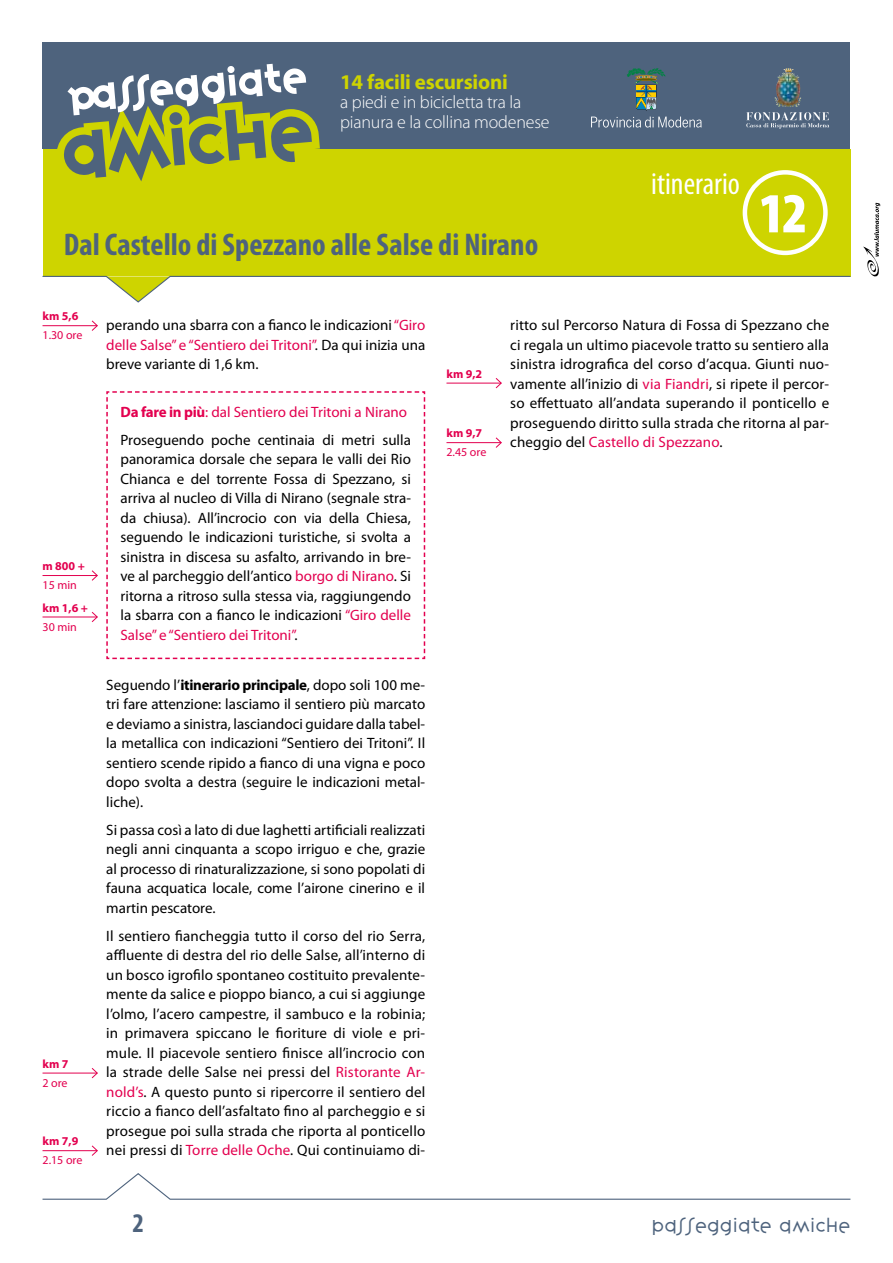
<style>
.page{position:relative;width:893px;height:1263px;background:#fff}
.page>*{position:absolute;margin:0;border:0;box-sizing:border-box;transform-origin:0 0}
.t1{font:900 condensed 57px "Myriad Pro";color:#fff}
.t2{font:700 condensed 31.5px "Myriad Pro";color:#4e637d}
.t3{font:condensed 31.5px "Myriad Pro";color:#fff}
.t4{font:700 condensed 27px "Myriad Pro";color:#4e637d}
.t5{font:700 21px "Myriad Pro";letter-spacing:-.01em;color:#ced400}
.t6{font:300 18px/19.5px "Myriad Pro";letter-spacing:-.01em;color:#fff}
.t7{font:300 18px "Variex";color:#4e637d}
.t8{font:15px/19.5px "Myriad Pro";color:#000;text-align:justify}
.t9{font:12px "Myriad Pro";color:#e3004f}
.t10{font:700 12px "Myriad Pro";letter-spacing:.01em;color:#e3004f}
.s1{color:#e3004f}
.s2{font-weight:700;color:#e3004f}
.s3{font-weight:700}
</style>
<div class="page">
<div style="left:43px;top:43px;width:807px;height:106px;background:#4e637d"></div>
<div style="left:43px;top:149px;width:807px;height:127px;background:#ced400"></div>
<svg style="left:746px;top:112px;width:83px;height:17px"></svg>
<svg style="left:783px;top:68px;width:11px;height:4px"></svg>
<svg style="left:57px;top:64px;width:263px;height:117px"></svg>
<svg style="left:627px;top:68px;width:38px;height:43px"></svg>
<svg style="left:591px;top:117px;width:111px;height:11px"></svg>
<div style="left:743px;top:170px;width:85px;height:85px;border:4px solid #fff;border-radius:50%"></div>
<hr style="left:43px;top:1073px;width:54px;height:1px;background:#e3004f">
<svg style="left:91px;top:1068px;width:7px;height:11px"></svg>
<hr style="left:43px;top:575px;width:54px;height:1px;background:#e3004f">
<svg style="left:91px;top:570px;width:7px;height:11px"></svg>
<hr style="left:43px;top:617px;width:54px;height:1px;background:#e3004f">
<svg style="left:91px;top:612px;width:7px;height:10px"></svg>
<hr style="left:43px;top:1150px;width:54px;height:1px;background:#e3004f">
<svg style="left:91px;top:1145px;width:7px;height:11px"></svg>
<hr style="left:446px;top:442px;width:55px;height:1px;background:#e3004f">
<svg style="left:495px;top:437px;width:7px;height:11px"></svg>
<svg style="left:106px;top:391px;width:320px;height:269px"></svg>
<hr style="left:446px;top:383px;width:55px;height:1px;background:#e3004f">
<svg style="left:495px;top:378px;width:7px;height:11px"></svg>
<hr style="left:43px;top:325px;width:54px;height:1px;background:#e3004f">
<svg style="left:91px;top:320px;width:7px;height:11px"></svg>
<svg style="left:42px;top:1173px;width:809px;height:27px"></svg>
<svg style="left:42px;top:275px;width:809px;height:28px"></svg>
<svg style="left:863px;top:203px;width:17px;height:73px"></svg>
<h3 class="t5" style="left:340px;top:70px;width:169px">14 facili escursioni</h3>
<p class="t6" style="left:340px;top:93px;width:211px">a piedi e in bicicletta tra la pianura e la collina modenese</p>
<h2 class="t2" style="left:64px;top:227px;width:476px">Dal Castello di Spezzano alle Salse di Nirano</h2>
<h2 class="t3" style="left:651px;top:166px;width:90px">itinerario</h2>
<h1 class="t1" style="left:759px;top:182px;width:50px">12</h1>
<p class="t10" style="left:43px;top:310px;width:37px">km 5,6</p>
<p class="t9" style="left:43px;top:329px;width:41px">1.30 ore</p>
<p class="t10" style="left:43px;top:559px;width:44px">m 800 +</p>
<p class="t9" style="left:43px;top:579px;width:36px">15 min</p>
<p class="t10" style="left:43px;top:601px;width:47px">km 1,6 +</p>
<p class="t9" style="left:43px;top:620px;width:36px">30 min</p>
<p class="t10" style="left:43px;top:1057px;width:28px">km 7</p>
<p class="t9" style="left:43px;top:1076px;width:27px">2 ore</p>
<p class="t10" style="left:43px;top:1134px;width:37px">km 7,9</p>
<p class="t9" style="left:43px;top:1154px;width:41px">2.15 ore</p>
<p class="t8" style="left:106px;top:316px;width:320px">perando una sbarra con a fianco le indicazioni <span class="s1">“Giro delle Salse” e “Sentiero dei Tritoni”</span>. Da qui inizia una breve variante di 1,6 km.</p>
<p class="t8" style="left:121px;top:398px;width:292px;line-height:28px"><span class="s2">Da fare in più</span><span class="s1">: dal Sentiero dei Tritoni a Nirano<br></span>Proseguendo poche centinaia di metri sulla</p>
<p class="t8" style="left:121px;top:450px;width:292px">panoramica dorsale che separa le valli dei Rio Chianca e del torrente Fossa di Spezzano, si arriva al nucleo di Villa di Nirano (segnale stra&shy;da chiusa). All’incrocio con via della Chiesa, seguendo le indicazioni turistiche, si svolta a sinistra in discesa su asfalto, arrivando in bre&shy;ve al parcheggio dell’antico <span class="s1">borgo di Nirano</span>. Si ritorna a ritroso sulla stessa via, raggiungendo la sbarra con a fianco le indicazioni <span class="s1">“Giro delle Salse” e “Sentiero dei Tritoni”</span>.</p>
<p class="t8" style="left:106px;top:675px;width:320px">Seguendo l’<span class="s3">itinerario principale</span>, dopo soli 100 me&shy;tri fare attenzione: lasciamo il sentiero più marcato e deviamo a sinistra, lasciandoci guidare dalla tabel&shy;la metallica con indicazioni “Sentiero dei Tritoni”. Il sentiero scende ripido a fianco di una vigna e poco dopo svolta a destra (seguire le indicazioni metal&shy;liche).</p>
<p class="t8" style="left:106px;top:820px;width:320px">Si passa così a lato di due laghetti artificiali realizzati negli anni cinquanta a scopo irriguo e che, grazie al processo di rinaturalizzazione, si sono popolati di fauna acquatica locale, come l’airone cinerino e il martin pescatore.</p>
<p class="t8" style="left:106px;top:926px;width:320px">Il sentiero fiancheggia tutto il corso del rio Serra, affluente di destra del rio delle Salse, all’interno di un bosco igrofilo spontaneo costituito prevalente&shy;mente da salice e pioppo bianco, a cui si aggiunge l’olmo, l’acero campestre, il sambuco e la robinia; in primavera spiccano le fioriture di viole e pri&shy;mule. Il piacevole sentiero finisce all’incrocio con la strade delle Salse nei pressi del <span class="s1">Ristorante Ar&shy;nold’s</span>. A questo punto si ripercorre il sentiero del riccio a fianco dell’asfaltato fino al parcheggio e si prosegue poi sulla strada che riporta al ponticello nei pressi di <span class="s1">Torre delle Oche</span>. Qui continuiamo di-</p>
<p class="t10" style="left:446px;top:367px;width:37px">km 9,2</p>
<p class="t10" style="left:446px;top:426px;width:37px">km 9,7</p>
<p class="t9" style="left:446px;top:446px;width:41px">2.45 ore</p>
<p class="t8" style="left:510px;top:316px;width:320px">ritto sul Percorso Natura di Fossa di Spezzano che ci regala un ultimo piacevole tratto su sentiero alla sinistra idrografica del corso d’acqua. Giunti nuo&shy;vamente all’inizio di <span class="s1">via Fiandri</span>, si ripete il percor&shy;so effettuato all’andata superando il ponticello e proseguendo diritto sulla strada che ritorna al par&shy;cheggio del <span class="s1">Castello di Spezzano</span>.</p>
<h3 class="t4" style="left:132px;top:1208px;width:13px">2</h3>
<p class="t7" style="left:651px;top:1213px;width:200px">passeggiate amiche</p>
</div>
